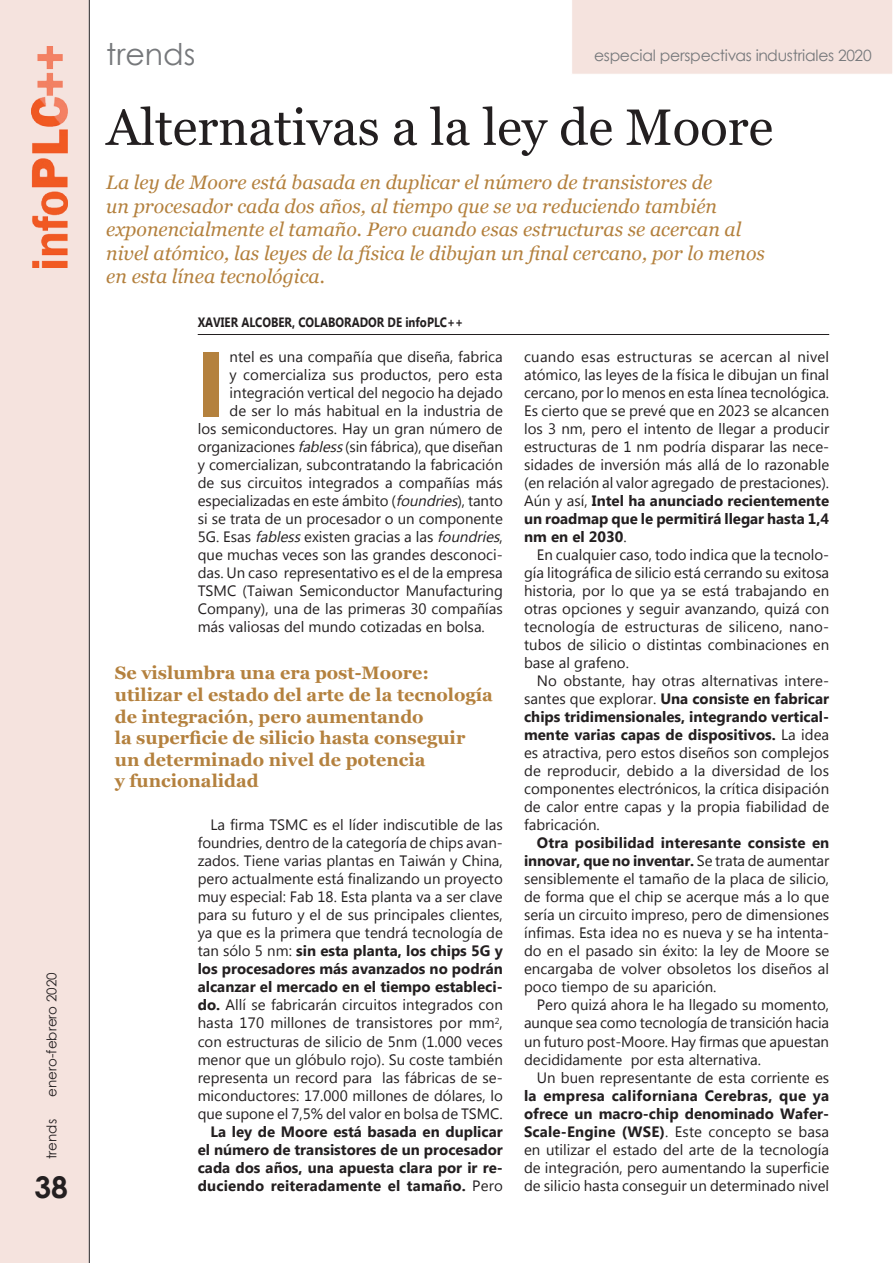
<style>
.page{position:relative;width:893px;height:1263px;background:#fff}
.page>*{position:absolute;margin:0;border:0;box-sizing:border-box;transform-origin:0 0}
.tex_capit{font:600 93.75px "ITC Franklin Gothic Std";color:#b4813e}
.titols{font:51px "Georgia";color:#231f20}
.t1{font:30px "Century Gothic";color:#76787b}
.t2{font:700 30px "Century Gothic";color:#231f20}
.lids{font:italic 19.5px/23.4px "Georgia";color:#b4813e}
.frases{font:700 18px/21.6px "Georgia";color:#b4813e}
.t3{font:15.6px "Century Gothic";letter-spacing:-.015em;color:#76787b}
.text{font:15px/18px "Myanmar Text";color:#231f20;text-align:justify}
.tex_capit-2{font:15px "Myanmar Text";color:#231f20}
.text-2{font:700 15px/18px "Myanmar Text";letter-spacing:.01em;color:#231f20;text-align:justify}
.autor{font:700 13.5px "Myanmar Text";color:#231f20;scale:.85 1}
.t4{font:13.5px "Century Gothic";color:#231f20}
.s1{font-style:italic}
.s2{font-weight:700}
.s3{font-weight:400}
</style>
<div class="page">
<div style="left:0;top:0;width:89px;height:1263px;background:#f5e3de"></div>
<hr style="left:89px;top:0;width:1px;height:1263px;background:#231f20">
<img style="left:32px;top:46px;width:35px;height:221px">
<hr style="left:198px;top:334px;width:631px;height:1px;background:#231f20">
<div style="left:572px;top:0;width:320px;height:74px;background:#f5e3de"></div>
<p class="t4" style="left:43px;top:1097px;width:126px;rotate:-90deg">enero-febrero 2020</p>
<p class="t4" style="left:43px;top:1159px;width:42px;rotate:-90deg">trends</p>
<p class="t2" style="left:35px;top:1168px;width:35px">38</p>
<h3 class="t1" style="left:106px;top:36px;width:91px">trends</h3>
<p class="t3" style="left:594px;top:46px;width:279px">especial perspectivas industriales 2020</p>
<p class="titols" style="left:106px;top:90px;width:668px">Alternativas a la ley de Moore</p>
<p class="lids" style="left:106px;top:170px;width:660px">La ley de Moore está basada en duplicar el número de transistores de<br>un procesador cada dos años, al tiempo que se va reduciendo también exponencialmente el tamaño. Pero cuando esas estructuras se acercan al nivel atómico, las leyes de la física le dibujan un final cercano, por lo menos en esta línea tecnológica.</p>
<p class="autor" style="left:198px;top:314px;width:314px">XAVIER ALCOBER, COLABORADOR DE infoPLC++</p>
<p class="tex_capit" style="left:198px;top:329px;width:30px">I</p>
<p class="tex_capit-2" style="left:230px;top:348px;width:275px">ntel es una compañía que diseña, fabrica</p>
<p class="tex_capit-2" style="left:230px;top:366px;width:275px">y comercializa sus productos, pero esta</p>
<p class="tex_capit-2" style="left:230px;top:384px;width:275px">integración vertical del negocio ha dejado</p>
<p class="tex_capit-2" style="left:230px;top:402px;width:275px">de ser lo más habitual en la industria de</p>
<p class="tex_capit-2" style="left:198px;top:420px;width:307px">los semiconductores. Hay un gran número de</p>
<p class="tex_capit-2" style="left:198px;top:438px;width:307px">organizaciones <span class="s1">fabless</span>(sin fábrica), que diseñan</p>
<p class="tex_capit-2" style="left:198px;top:456px;width:307px">y comercializan, subcontratando la fabricación</p>
<p class="tex_capit-2" style="left:198px;top:474px;width:307px">de sus circuitos integrados a compañías más</p>
<p class="tex_capit-2" style="left:198px;top:492px;width:307px">especializadas en este ámbito (<span class="s1">foundries</span>), tanto</p>
<p class="tex_capit-2" style="left:198px;top:510px;width:307px">si se trata de un procesador o un componente</p>
<p class="tex_capit-2" style="left:198px;top:528px;width:309px">5G. Esas <span class="s1">fabless</span>existen gracias a las <span class="s1">foundries</span>,</p>
<p class="tex_capit-2" style="left:198px;top:546px;width:307px">que muchas veces son las grandes desconoci-</p>
<p class="tex_capit-2" style="left:198px;top:564px;width:306px">das. Un caso representativo es el de la empresa</p>
<p class="tex_capit-2" style="left:198px;top:582px;width:307px">TSMC (Taiwan Semiconductor Manufacturing</p>
<p class="tex_capit-2" style="left:198px;top:600px;width:307px">Company), una de las primeras 30 compañías</p>
<p class="tex_capit-2" style="left:198px;top:618px;width:289px">más valiosas del mundo cotizadas en bolsa.</p>
<p class="frases" style="left:115px;top:661px;width:380px">Se vislumbra una era post-Moore: utilizar el estado del arte de la tecnología de integración, pero aumentando<br>la superficie de silicio hasta conseguir un determinado nivel de potencia<br>y funcionalidad</p>
<p class="text" style="left:198px;top:816px;width:307px;text-indent:13px">La firma TSMC es el líder indiscutible de las foundries, dentro de la categoría de chips avan&shy;zados. Tiene varias plantas en Taiwán y China, pero actualmente está finalizando un proyecto muy especial: Fab 18. Esta planta va a ser clave para su futuro y el de sus principales clientes, ya que es la primera que tendrá tecnología de tan sólo 5 nm: <span class="s2">sin esta planta, los chips 5G y los procesadores más avanzados no podrán alcanzar el mercado en el tiempo estableci&shy;do.</span> Allí se fabricarán circuitos integrados con hasta 170 millones de transistores por mm<sup>2</sup>, con estructuras de silicio de 5nm (1.000 veces menor que un glóbulo rojo). Su coste también representa un record para las fábricas de se&shy;miconductores: 17.000 millones de dólares, lo que supone el 7,5% del valor en bolsa de TSMC.</p>
<p class="text-2" style="left:198px;top:1122px;width:307px;text-indent:13px">La ley de Moore está basada en duplicar el número de transistores de un procesador cada dos años, una apuesta clara por ir re&shy;duciendo reiteradamente el tamaño. <span class="s3">Pero</span></p>
<p class="text" style="left:524px;top:348px;width:307px">cuando esas estructuras se acercan al nivel atómico, las leyes de la física le dibujan un final cercano, por lo menos en esta línea tecnológica.<br>Es cierto que se prevé que en 2023 se alcancen los 3 nm, pero el intento de llegar a producir estructuras de 1 nm podría disparar las nece&shy;sidades de inversión más allá de lo razonable (en relación al valor agregado de prestaciones).<br>Aún y así, <span class="s2">Intel ha anunciado recientemente un roadmap que le permitirá llegar hasta 1,4 nm en el 2030</span>.</p>
<p class="text" style="left:524px;top:546px;width:307px;text-indent:13px">En cualquier caso, todo indica que la tecnolo&shy;gía litográfica de silicio está cerrando su exitosa historia, por lo que ya se está trabajando en otras opciones y seguir avanzando, quizá con tecnología de estructuras de siliceno, nano&shy;tubos de silicio o distintas combinaciones en base al grafeno.</p>
<p class="text" style="left:524px;top:672px;width:307px;text-indent:13px">No obstante, hay otras alternativas intere&shy;santes que explorar. <span class="s2">Una consiste en fabricar chips tridimensionales, integrando vertical&shy;mente varias capas de dispositivos.</span> La idea es atractiva, pero estos diseños son complejos de reproducir, debido a la diversidad de los componentes electrónicos, la crítica disipación de calor entre capas y la propia fiabilidad de fabricación.</p>
<p class="text" style="left:524px;top:834px;width:307px;text-indent:13px"><span class="s2">Otra posibilidad interesante consiste en innovar, que no inventar.</span> Se trata de aumentar sensiblemente el tamaño de la placa de silicio, de forma que el chip se acerque más a lo que sería un circuito impreso, pero de dimensiones ínfimas. Esta idea no es nueva y se ha intenta&shy;do en el pasado sin éxito: la ley de Moore se encargaba de volver obsoletos los diseños al poco tiempo de su aparición.</p>
<p class="text" style="left:524px;top:996px;width:307px;text-indent:13px">Pero quizá ahora le ha llegado su momento, aunque sea como tecnología de transición hacia un futuro post-Moore. Hay firmas que apuestan decididamente por esta alternativa.</p>
<p class="text" style="left:524px;top:1068px;width:307px;text-indent:13px">Un buen representante de esta corriente es <span class="s2">la empresa californiana Cerebras, que ya ofrece un macro-chip denominado Wafer-Scale-Engine (WSE)</span>. Este concepto se basa en utilizar el estado del arte de la tecnología de integración, pero aumentando la superficie de silicio hasta conseguir un determinado nivel</p>
</div>
